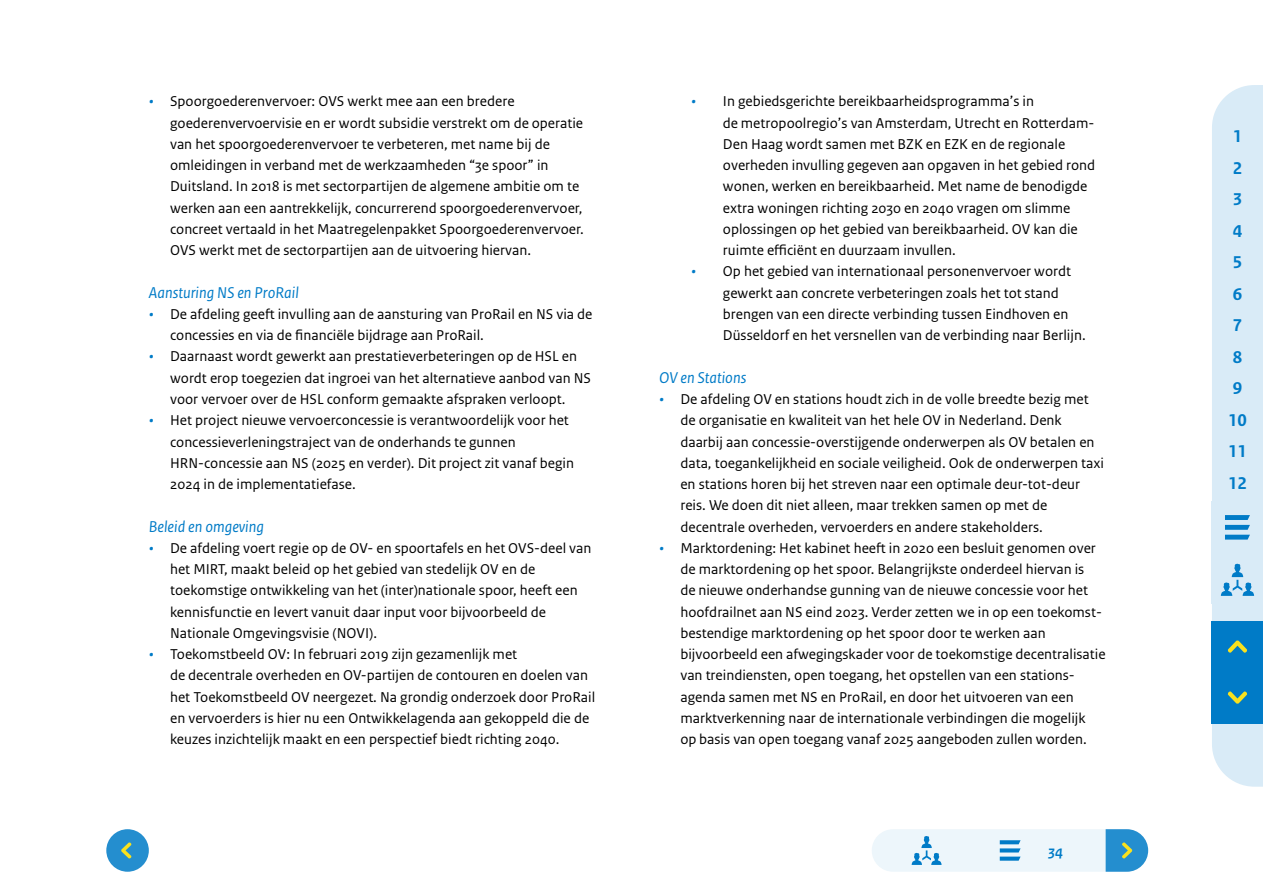
<style>
.page{position:relative;width:1263px;height:893px;background:#fff}
.page>*{position:absolute;margin:0;border:0;box-sizing:border-box;transform-origin:0 0}
.t1{font:700 18px/31.5px "Rijksoverheid Sans Text";color:#007bc7}
.H5_tussenkopje{font:italic 16.5px "Rijksoverheid Sans Text";color:#007bc7}
.t2{font:15px/21.3px "Rijksoverheid Sans Text";color:#000}
.t3{font:italic 700 15px "Rijksoverheid Sans Text";color:#007bc7}
.s1{font-weight:700;font-style:italic;color:#007bc7}
</style>
<div class="page">
<svg style="left:1212px;top:85px;width:51px;height:702px;background:#b7d9ee"></svg>
<div style="left:872px;top:829px;width:276px;height:43px;background:#edf6fb;border-radius:21px"></div>
<svg style="left:1000px;top:840px;width:20px;height:21px"></svg>
<svg style="left:1106px;top:829px;width:42px;height:43px;background:#459ecd"></svg>
<div style="left:106px;top:829px;width:43px;height:43px;background:#248ecf;border-radius:50%"></div>
<svg style="left:121px;top:842px;width:11px;height:17px"></svg>
<svg style="left:912px;top:836px;width:29px;height:29px"></svg>
<p class="t2" style="left:170px;top:91px;width:415px;text-indent:-21px"><span class="s1">•</span> Spoorgoederenvervoer: OVS werkt mee aan een bredere goederenvervoervisie en er wordt subsidie verstrekt om de operatie van het spoorgoederenvervoer te verbeteren, met name bij de omleidingen in verband met de werkzaamheden “3e spoor” in Duitsland. In 2018 is met sectorpartijen de algemene ambitie om te werken aan een aantrekkelijk, concurrerend spoorgoederenvervoer, concreet vertaald in het Maatregelenpakket Spoorgoederenvervoer.<br>OVS werkt met de sectorpartijen aan de uitvoering hiervan.</p>
<p class="H5_tussenkopje" style="left:149px;top:283px;width:152px">Aansturing NS en ProRail</p>
<p class="t2" style="left:170px;top:304px;width:424px;text-indent:-21px"><span class="s1">•</span> De afdeling geeft invulling aan de aansturing van ProRail en NS via de concessies en via de financiële bijdrage aan ProRail.</p>
<p class="t2" style="left:170px;top:346px;width:423px;text-indent:-21px"><span class="s1">•</span> Daarnaast wordt gewerkt aan prestatieverbeteringen op de HSL en wordt erop toegezien dat ingroei van het alternatieve aanbod van NS voor vervoer over de HSL conform gemaakte afspraken verloopt.</p>
<p class="t2" style="left:170px;top:410px;width:405px;text-indent:-21px"><span class="s1">•</span> Het project nieuwe vervoerconcessie is verantwoordelijk voor het concessieverleningstraject van de onderhands te gunnen HRN-concessie aan NS (2025 en verder). Dit project zit vanaf begin 2024 in de implementatiefase.</p>
<p class="H5_tussenkopje" style="left:149px;top:517px;width:117px">Beleid en omgeving</p>
<p class="t2" style="left:170px;top:537px;width:423px;text-indent:-21px"><span class="s1">•</span> De afdeling voert regie op de OV- en spoortafels en het OVS-deel van het MIRT, maakt beleid op het gebied van stedelijk OV en de toekomstige ontwikkeling van het (inter)nationale spoor, heeft een kennisfunctie en levert vanuit daar input voor bijvoorbeeld de Nationale Omgevingsvisie (NOVI).</p>
<p class="t2" style="left:170px;top:644px;width:427px;text-indent:-21px"><span class="s1">•</span> Toekomstbeeld OV: In februari 2019 zijn gezamenlijk met<br>de decentrale overheden en OV-partijen de contouren en doelen van het Toekomstbeeld OV neergezet. Na grondig onderzoek door ProRail en vervoerders is hier nu een Ontwikkelagenda aan gekoppeld die de keuzes inzichtelijk maakt en een perspectief biedt richting 2040.</p>
<p class="t2" style="left:723px;top:91px;width:374px;text-indent:-32px"><span class="s1">•</span> In gebiedsgerichte bereikbaarheidsprogramma’s in<br>de metropoolregio’s van Amsterdam, Utrecht en Rotterdam-Den Haag wordt samen met BZK en EZK en de regionale overheden invulling gegeven aan opgaven in het gebied rond wonen, werken en bereikbaarheid. Met name de benodigde extra woningen richting 2030 en 2040 vragen om slimme oplossingen op het gebied van bereikbaarheid. OV kan die ruimte efficiënt en duurzaam invullen.</p>
<p class="t2" style="left:723px;top:261px;width:364px;text-indent:-32px"><span class="s1">•</span> Op het gebied van internationaal personenvervoer wordt gewerkt aan concrete verbeteringen zoals het tot stand brengen van een directe verbinding tussen Eindhoven en Düsseldorf en het versnellen van de verbinding naar Berlijn.</p>
<p class="H5_tussenkopje" style="left:659px;top:368px;width:89px">OV en Stations</p>
<p class="t2" style="left:680px;top:389px;width:425px;text-indent:-21px"><span class="s1">•</span> De afdeling OV en stations houdt zich in de volle breedte bezig met de organisatie en kwaliteit van het hele OV in Nederland. Denk daarbij aan concessie-overstijgende onderwerpen als OV betalen en data, toegankelijkheid en sociale veiligheid. Ook de onderwerpen taxi en stations horen bij het streven naar een optimale deur-tot-deur reis. We doen dit niet alleen, maar trekken samen op met de decentrale overheden, vervoerders en andere stakeholders.</p>
<p class="t2" style="left:680px;top:537px;width:427px;text-indent:-21px"><span class="s1">•</span> Marktordening: Het kabinet heeft in 2020 een besluit genomen over de marktordening op het spoor. Belangrijkste onderdeel hiervan is<br>de nieuwe onderhandse gunning van de nieuwe concessie voor het hoofdrailnet aan NS eind 2023. Verder zetten we in op een toekomst&shy;bestendige marktordening op het spoor door te werken aan bijvoorbeeld een afwegingskader voor de toekomstige decentralisatie van treindiensten, open toegang, het opstellen van een stations&shy;agenda samen met NS en ProRail, en door het uitvoeren van een marktverkenning naar de internationale verbindingen die mogelijk<br>op basis van open toegang vanaf 2025 aangeboden zullen worden.</p>
<p class="t3" style="left:1048px;top:842px;width:16px">34</p>
<p class="t1" style="left:1228px;top:121px;width:20px">1<br>2<br>3<br>4<br>5<br>6<br>7<br>8<br>9<br>10<br>11<br>12</p>
</div>
